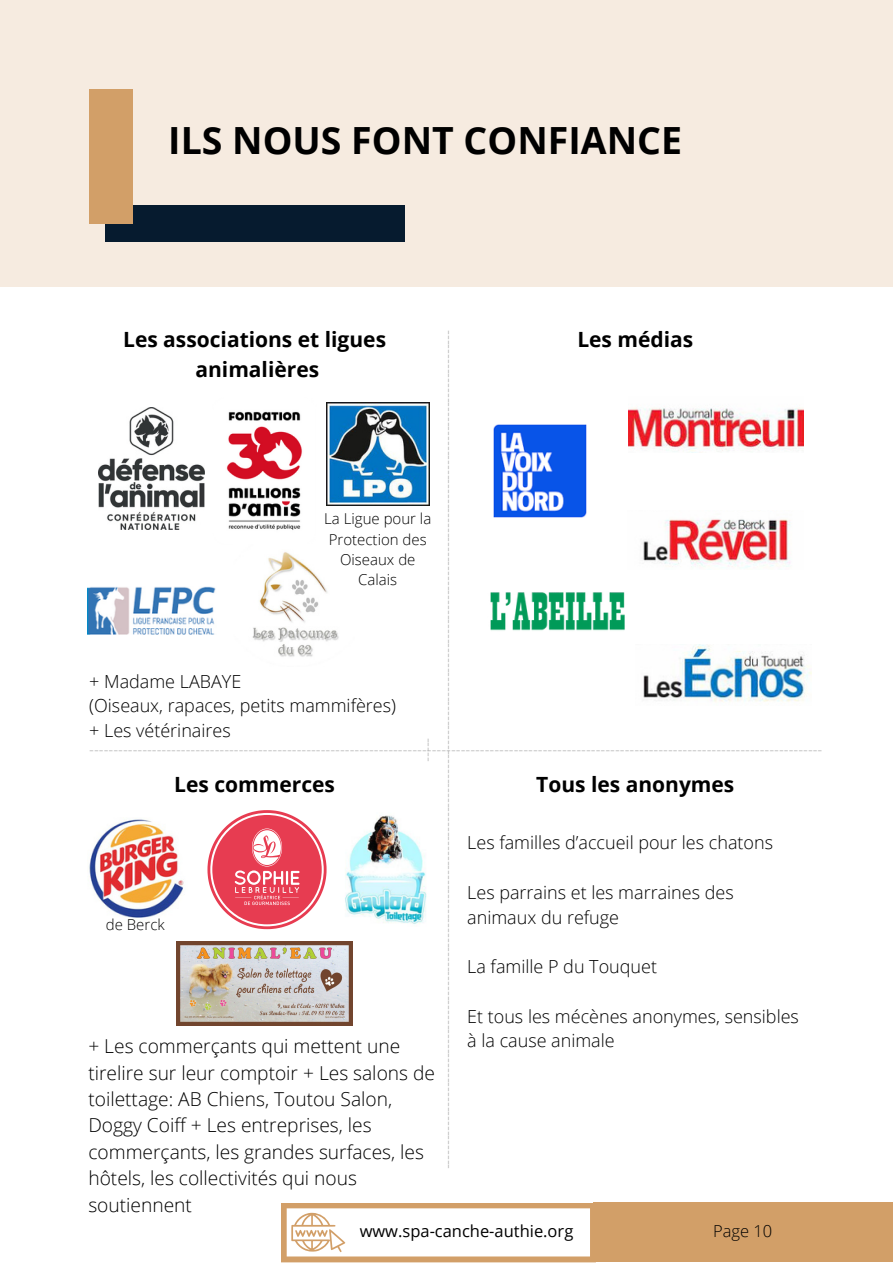
<style>
.page{position:relative;width:893px;height:1264px;background:#fff}
.page>*{position:absolute;margin:0;border:0;box-sizing:border-box;transform-origin:0 0}
.t1{font:700 37.5px "Open Sans";color:#000}
.t2{font:700 21px "Open Sans";color:#000}
.t3{font:300 19.2px/26.4px "Open Sans";color:#000}
.t4{font:300 18px/24.8px "Open Sans";color:#000}
.t5{font:16.5px "Open Sans";color:#000}
.t6{font:300 16.5px "Open Sans";color:#000}
.t7{font:300 15px/20.2px "Open Sans";color:#a6a6a6;text-align:center}
.t8{font:300 15px/20.2px "Open Sans";color:#000;text-align:center}
</style>
<div class="page">
<div style="left:0;top:0;width:892px;height:287px;background:#f6ebe0"></div>
<div style="left:105px;top:205px;width:299px;height:36px;background:#061b2f"></div>
<div style="left:89px;top:89px;width:43px;height:134px;background:#d29f68"></div>
<div style="left:593px;top:1202px;width:299px;height:59px;background:#d29f68"></div>
<svg style="left:281px;top:1203px;width:314px;height:59px"></svg>
<img style="left:98px;top:407px;width:106px;height:122px">
<img style="left:226px;top:411px;width:76px;height:119px">
<img style="left:87px;top:586px;width:129px;height:48px">
<img style="left:326px;top:402px;width:103px;height:104px">
<img style="left:252px;top:552px;width:87px;height:105px">
<img style="left:493px;top:424px;width:93px;height:93px">
<img style="left:89px;top:819px;width:95px;height:99px">
<img style="left:628px;top:408px;width:175px;height:44px">
<img style="left:490px;top:592px;width:135px;height:39px">
<img style="left:643px;top:644px;width:168px;height:58px">
<img style="left:642px;top:519px;width:149px;height:49px">
<img style="left:345px;top:815px;width:82px;height:110px">
<img style="left:176px;top:941px;width:176px;height:84px">
<svg style="left:207px;top:810px;width:119px;height:119px"></svg>
<p class="t1" style="left:168px;top:114px;width:515px">ILS NOUS FONT CONFIANCE</p>
<p class="t7" style="left:460px;top:330px;width:840px;rotate:90deg">------------------------------------------------------------------------------------------------------------------------------------------------------------------------------ -----</p>
<p class="t2" style="left:577px;top:325px;width:117px">Les médias</p>
<p class="t2" style="left:123px;top:325px;width:264px">Les associations et ligues</p>
<p class="t2" style="left:195px;top:354px;width:125px">animalières</p>
<p class="t8" style="left:324px;top:508px;width:108px">La Ligue pour la<br>Protection des<br>Oiseaux de<br>Calais</p>
<p class="t4" style="left:89px;top:668px;width:153px">+ Madame LABAYE</p>
<p class="t4" style="left:89px;top:693px;width:308px">(Oiseaux, rapaces, petits mammifères)</p>
<p class="t4" style="left:89px;top:717px;width:143px">+ Les vétérinaires</p>
<p class="t2" style="left:174px;top:769px;width:162px">Les commerces</p>
<p class="t7" style="left:89px;top:739px;width:734px">--------------------------------------------------------------------------------------------------------------------------------------------------------</p>
<p class="t2" style="left:536px;top:769px;width:199px">Tous les anonymes</p>
<p class="t4" style="left:467px;top:830px;width:307px">Les familles d’accueil pour les chatons</p>
<p class="t4" style="left:467px;top:879px;width:268px">Les parrains et les marraines des animaux du refuge</p>
<p class="t4" style="left:467px;top:953px;width:191px">La famille P du Touquet</p>
<p class="t4" style="left:467px;top:1003px;width:333px">Et tous les mécènes anonymes, sensibles à la cause animale</p>
<p class="t8" style="left:106px;top:913px;width:60px">de Berck</p>
<p class="t3" style="left:88px;top:1032px;width:348px">+ Les commerçants qui mettent une tirelire sur leur comptoir + Les salons de toilettage: AB Chiens, Toutou Salon, Doggy Coiff + Les entreprises, les commerçants, les grandes surfaces, les hôtels, les collectivités qui nous soutiennent</p>
<p class="t5" style="left:359px;top:1219px;width:215px">www.spa-canche-authie.org</p>
<p class="t6" style="left:713px;top:1219px;width:61px">Page 10</p>
</div>
